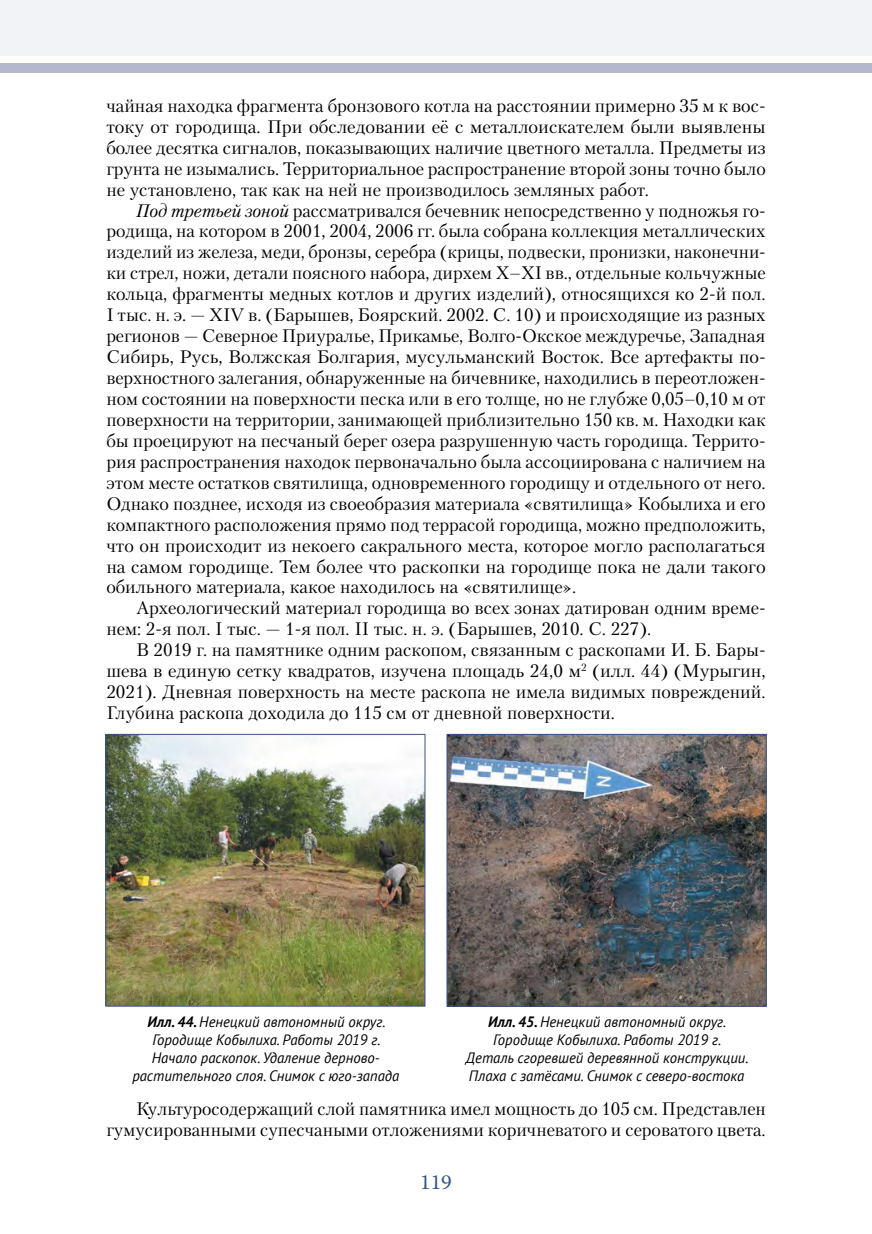
<style>
.page{position:relative;width:872px;height:1234px;background:#fff}
.page>*{position:absolute;margin:0;border:0;box-sizing:border-box;transform-origin:0 0}
.t1{font:21px "Warnock Pro";color:#365584}
.t2{font:18px/21px "Petersburg C San Pin";color:#000;text-align:justify}
.t3{font:italic 15px/18px "PT Sans";color:#000;text-align:center}
.s1{font-style:italic}
.s2{font-weight:700}
</style>
<div class="page">
<img style="left:107px;top:735px;width:316px;height:269px">
<div style="left:105px;top:733px;width:320px;height:273px;border:1px solid #365584"></div>
<img style="left:448px;top:735px;width:316px;height:269px">
<div style="left:446px;top:733px;width:320px;height:273px;border:1px solid #365584"></div>
<div style="left:0;top:64px;width:872px;height:9px;background:#b5b8cc"></div>
<div style="left:0;top:0;width:872px;height:56px;background:#f2f3f6"></div>
<p class="t2" style="left:106px;top:95px;width:661px">чайная находка фрагмента бронзового котла на расстоянии примерно 35 м к вос&shy;току от городища. При обследовании её с металлоискателем были выявлены более десятка сигналов, показывающих наличие цветного металла. Предметы из грунта не изымались. Территориальное распространение второй зоны точно было не установлено, так как на ней не производилось земляных работ.</p>
<p class="t2" style="left:106px;top:199px;width:661px;text-indent:30px"><span class="s1">Под третьей зоной</span> рассматривался бечевник непосредственно у подножья го&shy;родища, на котором в 2001, 2004, 2006 гг. была собрана коллекция металлических изделий из железа, меди, бронзы, серебра (крицы, подвески, пронизки, наконечни&shy;ки стрел, ножи, детали поясного набора, дирхем X–XI вв., отдельные кольчужные кольца, фрагменты медных котлов и других изделий), относящихся ко 2-й пол.<br>I тыс. н. э. — XIV в. (Барышев, Боярский. 2002. С. 10) и происходящие из разных регионов — Северное Приуралье, Прикамье, Волго-Окское междуречье, Западная Сибирь, Русь, Волжская Болгария, мусульманский Восток. Все артефакты по&shy;верхностного залегания, обнаруженные на бичевнике, находились в переотложен&shy;ном состоянии на поверхности песка или в его толще, но не глубже 0,05–0,10 м от поверхности на территории, занимающей приблизительно 150 кв. м. Находки как бы проецируют на песчаный берег озера разрушенную часть городища. Террито&shy;рия распространения находок первоначально была ассоциирована с наличием на этом месте остатков святилища, одновременного городищу и отдельного от него.<br>Однако позднее, исходя из своеобразия материала «святилища» Кобылиха и его компактного расположения прямо под террасой городища, можно предположить, что он происходит из некоего сакрального места, которое могло располагаться на самом городище. Тем более что раскопки на городище пока не дали такого обильного материала, какое находилось на «святилище».</p>
<p class="t2" style="left:106px;top:597px;width:661px;text-indent:30px">Археологический материал городища во всех зонах датирован одним време&shy;нем: 2-я пол. I тыс. — 1-я пол. II тыс. н. э. (Барышев, 2010. С. 227).</p>
<p class="t2" style="left:106px;top:639px;width:661px;text-indent:30px">В 2019 г. на памятнике одним раскопом, связанным с раскопами И. Б. Бары&shy;шева в единую сетку квадратов, изучена площадь 24,0 м<sup>2</sup> (илл. 44) (Мурыгин, 2021). Дневная поверхность на месте раскопа не имела видимых повреждений.<br>Глубина раскопа доходила до 115 см от дневной поверхности.</p>
<p class="t3" style="left:132px;top:1012px;width:268px"><span class="s2">Илл. 44.</span> Ненецкий автономный округ.<br>Городище Кобылиха. Работы 2019 г.<br>Начало раскопок. Удаление дерново&shy;растительного слоя. Снимок с юго-запада</p>
<p class="t3" style="left:466px;top:1012px;width:284px"><span class="s2">Илл. 45.</span> Ненецкий автономный округ.<br>Городище Кобылиха. Работы 2019 г.<br>Деталь сгоревшей деревянной конструкции.<br>Плаха с затёсами. Снимок с северо-востока</p>
<p class="t2" style="left:106px;top:1097px;width:661px;text-align:right">Культуросодержащий слой памятника имел мощность до 105 см. Представлен гумусированными супесчаными отложениями коричневатого и сероватого цвета.</p>
<p class="t1" style="left:420px;top:1169px;width:33px">119</p>
</div>
